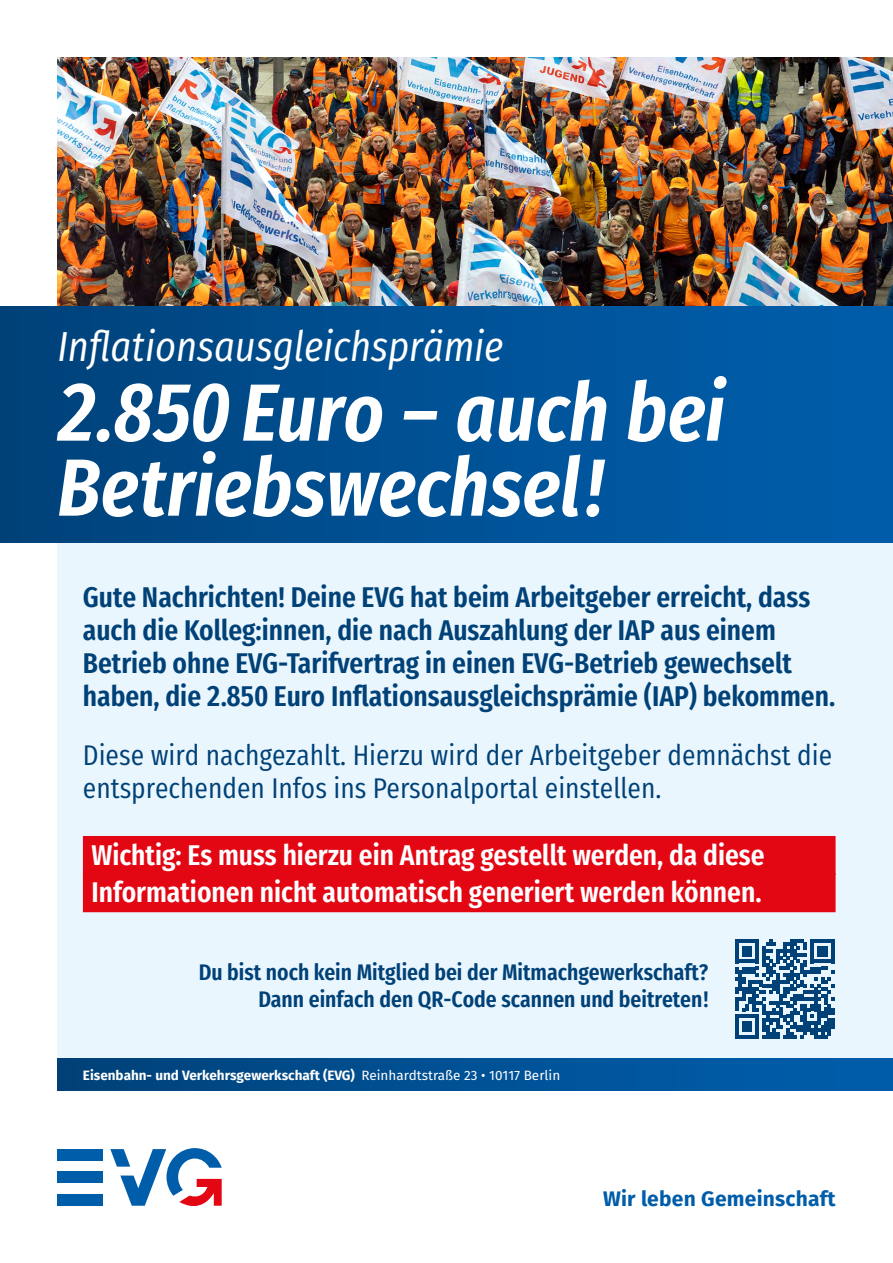
<style>
.page{position:relative;width:893px;height:1263px;background:#fff}
.page>*{position:absolute;margin:0;border:0;box-sizing:border-box;transform-origin:0 0}
.t1{font:italic 600 81px/75px "Fira Sans Condensed";color:#fff}
.t2{font:italic 42px "Fira Sans Condensed";color:#fff}
.t3{font:600 28.5px/33px "Fira Sans Condensed";color:#004177}
.t4{font:28.5px/33px "Fira Sans Condensed";color:#004177}
.t5{font:600 28.5px/37.2px "Fira Sans Condensed";color:#fff}
.t6{font:600 22.5px/27px "Fira Sans Condensed";color:#004177;text-align:right}
.t7{font:700 21px "Fira Sans";letter-spacing:.01em;color:#005da9}
.t8{font:700 13.5px "Fira Sans";color:#fff}
.s1{font-weight:400}
</style>
<div class="page">
<div style="left:57px;top:57px;width:836px;height:1021px;background:#eaf6fe"></div>
<div style="left:57px;top:1059px;width:836px;height:32px;background:linear-gradient(to right,#00427a,#005fad)"></div>
<img style="left:57px;top:57px;width:836px;height:249px">
<div style="left:83px;top:836px;width:753px;height:39px;background:#e30613"></div>
<div style="left:83px;top:873px;width:753px;height:39px;background:#e30613"></div>
<svg style="left:110px;top:1148px;width:112px;height:59px"></svg>
<div style="left:57px;top:1149px;width:46px;height:11px;background:#005da9"></div>
<div style="left:57px;top:1172px;width:46px;height:11px;background:#005da9"></div>
<div style="left:57px;top:1194px;width:46px;height:12px;background:#005da9"></div>
<svg style="left:735px;top:939px;width:99px;height:100px"></svg>
<div style="left:0;top:306px;width:893px;height:236px;background:linear-gradient(to right,#00427b,#005fad)"></div>
<h2 class="t2" style="left:57px;top:317px;width:447px">Inflationsausgleichsprämie</h2>
<h1 class="t1" style="left:57px;top:375px;width:669px">2.850 Euro – auch bei<br>Betriebswechsel!</h1>
<p class="t3" style="left:83px;top:578px;width:754px">Gute Nachrichten! Deine EVG hat beim Arbeitgeber erreicht, dass auch die Kolleg:innen, die nach Auszahlung der IAP aus einem Betrieb ohne EVG-Tarifvertrag in einen EVG-Betrieb gewechselt haben, die 2.850 Euro Inflationsausgleichsprämie (IAP) bekommen.</p>
<p class="t4" style="left:83px;top:735px;width:751px">Diese wird nachgezahlt. Hierzu wird der Arbeitgeber demnächst die entsprechenden Infos ins Personalportal einstellen.</p>
<p class="t5" style="left:91px;top:833px;width:675px">Wichtig: Es muss hierzu ein Antrag gestellt werden, da diese<br>Informationen nicht automatisch generiert werden können.</p>
<p class="t6" style="left:199px;top:956px;width:511px">Du bist noch kein Mitglied bei der Mitmachgewerkschaft?<br>Dann einfach den QR-Code scannen und beitreten!</p>
<p class="t8" style="left:83px;top:1063px;width:479px">Eisenbahn- und Verkehrsgewerkschaft (EVG) <span class="s1">Reinhardtstraße 23 • 10117 Berlin</span></p>
<p class="t7" style="left:603px;top:1180px;width:234px">Wir leben Gemeinschaft</p>
</div>
